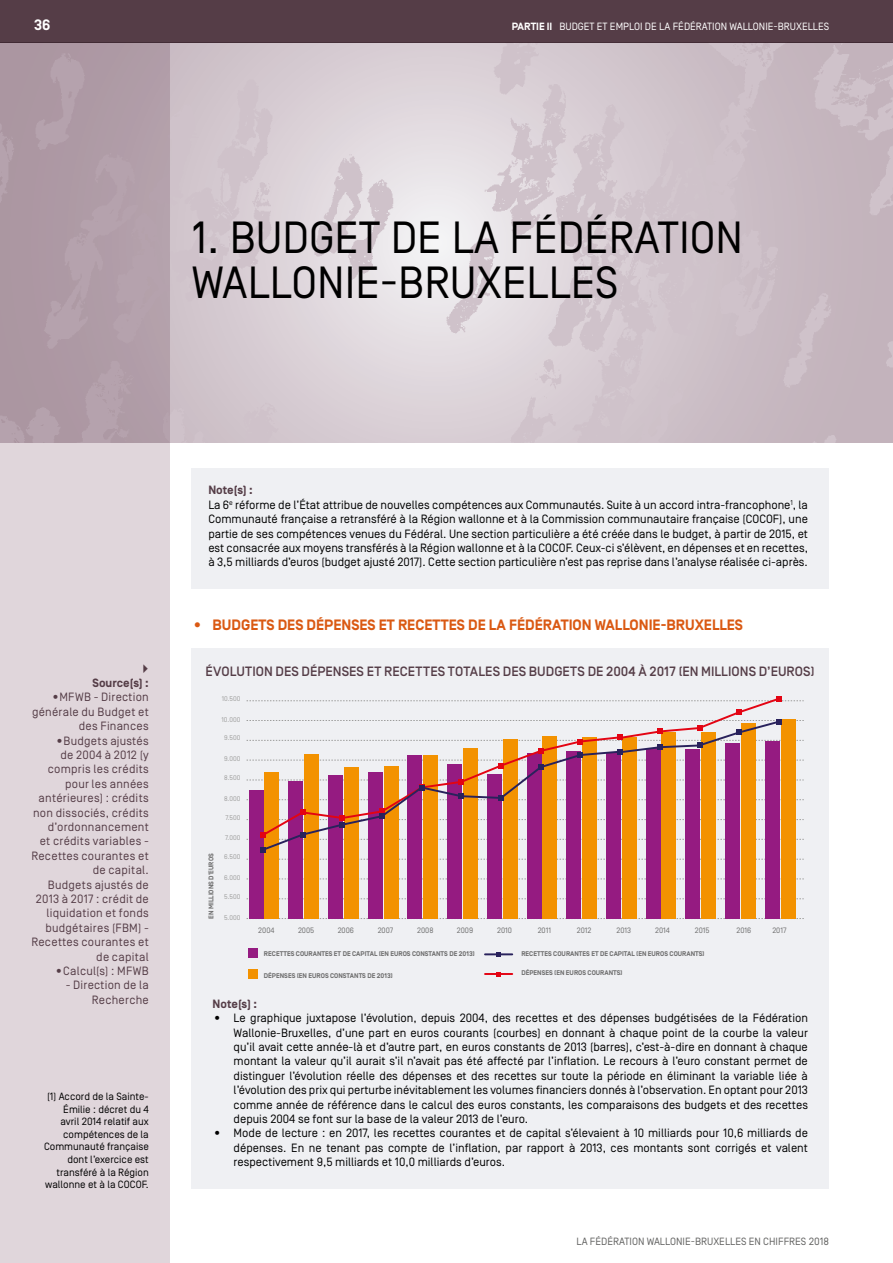
<style>
.page{position:relative;width:893px;height:1263px;background:#fff}
.page>*{position:absolute;margin:0;border:0;box-sizing:border-box;transform-origin:0 0}
.t1{font:45px/45px "Simplon BP Regular";color:#000}
.t2{font:18.6px "Myriad Pro";color:#000}
.t3{font:700 15px "Simplon BP";color:#da5913}
.t4{font:700 15px "Simplon BP";color:#fff}
.t5{font:500 13.5px "Simplon BP";letter-spacing:.005em;color:#553d47}
.t6{font:12px/14.4px "Simplon BP Regular";color:#000;text-align:justify}
.t7{font:12px/14.4px "Simplon BP Regular";letter-spacing:.02em;color:#553d47;text-align:right}
.t8{font:700 12px "Simplon BP";color:#553d47}
.t9{font:11.7px "Myriad Pro";color:#000}
.t10{font:10.5px/12.6px "Simplon BP Regular";color:#000;text-align:right}
.t11{font:10.5px "Simplon BP Regular";color:#fff}
.t12{font:10.5px "Simplon BP Regular";color:#636362}
.t13{font:7.8px "Simplon BP Regular";color:#6f6f6f}
.t14{font:700 6.9px "Simplon BP";color:#6f6f6f}
.t15{font:6.9px "Simplon BP Regular";color:#9d9d9c}
.s1{font-family:"Simplon BP";font-weight:700}
</style>
<div class="page">
<div style="left:0;top:0;width:170px;height:1263px;background:#e0d6db"></div>
<div style="left:0;top:0;width:893px;height:43px;background:#553d47"></div>
<img style="left:0;top:43px;width:893px;height:399px">
<div style="left:191px;top:468px;width:638px;height:121px;background:#eff0f3"></div>
<div style="left:191px;top:648px;width:638px;height:540px;background:#eff0f3"></div>
<svg style="left:247px;top:898px;width:557px;height:1px"></svg>
<svg style="left:247px;top:859px;width:557px;height:1px"></svg>
<svg style="left:247px;top:918px;width:557px;height:1px"></svg>
<svg style="left:247px;top:879px;width:557px;height:1px"></svg>
<div style="left:701px;top:732px;width:15px;height:186px;background:#f39200"></div>
<div style="left:686px;top:749px;width:14px;height:169px;background:#951b81"></div>
<div style="left:265px;top:773px;width:14px;height:146px;background:#f39200"></div>
<div style="left:305px;top:755px;width:14px;height:164px;background:#f39200"></div>
<div style="left:344px;top:768px;width:15px;height:151px;background:#f39200"></div>
<div style="left:384px;top:766px;width:14px;height:153px;background:#f39200"></div>
<div style="left:424px;top:755px;width:14px;height:164px;background:#f39200"></div>
<div style="left:463px;top:749px;width:15px;height:170px;background:#f39200"></div>
<div style="left:503px;top:739px;width:14px;height:180px;background:#f39200"></div>
<div style="left:543px;top:737px;width:14px;height:182px;background:#f39200"></div>
<div style="left:582px;top:738px;width:15px;height:181px;background:#f39200"></div>
<div style="left:622px;top:738px;width:14px;height:181px;background:#f39200"></div>
<div style="left:249px;top:791px;width:14px;height:128px;background:#951b81"></div>
<div style="left:289px;top:781px;width:14px;height:138px;background:#951b81"></div>
<div style="left:328px;top:776px;width:15px;height:143px;background:#951b81"></div>
<div style="left:368px;top:772px;width:14px;height:147px;background:#951b81"></div>
<div style="left:408px;top:755px;width:14px;height:164px;background:#951b81"></div>
<div style="left:447px;top:765px;width:15px;height:154px;background:#951b81"></div>
<div style="left:487px;top:774px;width:14px;height:145px;background:#951b81"></div>
<div style="left:527px;top:754px;width:14px;height:165px;background:#951b81"></div>
<div style="left:567px;top:751px;width:14px;height:168px;background:#951b81"></div>
<div style="left:606px;top:752px;width:15px;height:167px;background:#951b81"></div>
<div style="left:662px;top:733px;width:14px;height:186px;background:#f39200"></div>
<div style="left:646px;top:748px;width:14px;height:171px;background:#951b81"></div>
<div style="left:781px;top:719px;width:14px;height:199px;background:#f39200"></div>
<div style="left:765px;top:741px;width:14px;height:177px;background:#951b81"></div>
<div style="left:741px;top:723px;width:15px;height:195px;background:#f39200"></div>
<div style="left:725px;top:743px;width:15px;height:175px;background:#951b81"></div>
<div style="left:248px;top:969px;width:10px;height:9px;background:#f39200"></div>
<div style="left:248px;top:948px;width:10px;height:10px;background:#951b81"></div>
<hr style="left:485px;top:973px;width:27px;height:2px;background:#e30413">
<hr style="left:485px;top:953px;width:27px;height:2px;background:#29225c">
<svg style="left:496px;top:952px;width:5px;height:5px"></svg>
<svg style="left:247px;top:696px;width:557px;height:157px"></svg>
<p class="t4" style="left:34px;top:16px;width:18px">36</p>
<p class="t11" style="left:512px;top:20px;width:319px"><span class="s1">PARTIE II</span> BUDGET ET EMPLOI DE LA FÉDÉRATION WALLONIE-BRUXELLES</p>
<h1 class="t1" style="left:191px;top:214px;width:553px">1. BUDGET DE LA FÉDÉRATION<br>WALLONIE-BRUXELLES</h1>
<p class="t8" style="left:208px;top:483px;width:46px">Note(s) :</p>
<p class="t6" style="left:208px;top:497px;width:601px">La 6<sup>e</sup> réforme de l’État attribue de nouvelles compétences aux Communautés. Suite à un accord intra-francophone<sup>1</sup>, la Communauté française a retransféré à la Région wallonne et à la Commission communautaire française (COCOF), une partie de ses compétences venues du Fédéral. Une section particulière a été créée dans le budget, à partir de 2015, et est consacrée aux moyens transférés à la Région wallonne et à la COCOF. Ceux-ci s’élèvent, en dépenses et en recettes, à 3,5 milliards d’euros (budget ajusté 2017). Cette section particulière n’est pas reprise dans l’analyse réalisée ci-après.</p>
<p class="t3" style="left:191px;top:616px;width:553px">• BUDGETS DES DÉPENSES ET RECETTES DE LA FÉDÉRATION WALLONIE-BRUXELLES</p>
<p class="t8" style="left:93px;top:676px;width:58px">Source(s) :</p>
<p class="t7" style="left:32px;top:690px;width:118px">•MFWB - Direction générale du Budget et des Finances</p>
<p class="t7" style="left:31px;top:733px;width:119px">•Budgets ajustés<br>de 2004 à 2012 (y compris les crédits pour les années antérieures) : crédits non dissociés, crédits d’ordonnancement<br>et crédits variables -<br>Recettes courantes et de capital.<br>Budgets ajustés de<br>2013 à 2017 : crédit de liquidation et fonds budgétaires (FBM) -<br>Recettes courantes et de capital</p>
<p class="t7" style="left:54px;top:964px;width:96px">•Calcul(s) : MFWB</p>
<p class="t7" style="left:66px;top:978px;width:85px">- Direction de la<br>Recherche</p>
<p class="t10" style="left:44px;top:1090px;width:106px">(1) Accord de la Sainte-<br>Émilie : décret du 4 avril 2014 relatif aux compétences de la<br>Communauté française dont l’exercice est transféré à la Région wallonne et à la COCOF.</p>
<p class="t5" style="left:206px;top:663px;width:611px">ÉVOLUTION DES DÉPENSES ET RECETTES TOTALES DES BUDGETS DE 2004 À 2017 (EN MILLIONS D’EUROS)</p>
<p class="t15" style="left:222px;top:694px;width:20px">10.500</p>
<p class="t15" style="left:222px;top:715px;width:20px">10.000</p>
<p class="t15" style="left:224px;top:734px;width:18px">9.500</p>
<p class="t15" style="left:224px;top:755px;width:18px">9.000</p>
<p class="t15" style="left:224px;top:774px;width:18px">8.500</p>
<p class="t15" style="left:224px;top:794px;width:18px">8.000</p>
<p class="t15" style="left:225px;top:813px;width:16px">7.500</p>
<p class="t14" style="left:207px;top:918px;width:67px;rotate:-90deg">EN MILLIONS D'EUROS</p>
<p class="t15" style="left:225px;top:834px;width:17px">7.000</p>
<p class="t15" style="left:224px;top:853px;width:18px">6.500</p>
<p class="t15" style="left:224px;top:874px;width:18px">6.000</p>
<p class="t15" style="left:224px;top:892px;width:18px">5.500</p>
<p class="t15" style="left:224px;top:913px;width:18px">5.000</p>
<p class="t13" style="left:258px;top:925px;width:18px">2004</p>
<p class="t13" style="left:298px;top:925px;width:18px">2005</p>
<p class="t13" style="left:338px;top:925px;width:18px">2006</p>
<p class="t13" style="left:378px;top:925px;width:17px">2007</p>
<p class="t13" style="left:417px;top:925px;width:18px">2008</p>
<p class="t13" style="left:457px;top:925px;width:18px">2009</p>
<p class="t13" style="left:497px;top:925px;width:16px">2010</p>
<p class="t13" style="left:538px;top:925px;width:15px">2011</p>
<p class="t13" style="left:577px;top:925px;width:16px">2012</p>
<p class="t13" style="left:616px;top:925px;width:16px">2013</p>
<p class="t13" style="left:655px;top:925px;width:16px">2014</p>
<p class="t13" style="left:695px;top:925px;width:16px">2015</p>
<p class="t13" style="left:736px;top:925px;width:16px">2016</p>
<p class="t13" style="left:772px;top:925px;width:16px">2017</p>
<p class="t14" style="left:264px;top:949px;width:212px">RECETTES COURANTES ET DE CAPITAL (EN EUROS CONSTANTS DE 2013)</p>
<p class="t14" style="left:521px;top:950px;width:185px">RECETTES COURANTES ET DE CAPITAL (EN EUROS COURANTS)</p>
<p class="t14" style="left:521px;top:969px;width:103px">DÉPENSES (EN EUROS COURANTS)</p>
<p class="t14" style="left:264px;top:971px;width:131px">DÉPENSES (EN EUROS CONSTANTS DE 2013)</p>
<p class="t8" style="left:213px;top:997px;width:46px">Note(s) :</p>
<p class="t6" style="left:234px;top:1011px;width:576px;text-indent:-21px">• Le graphique juxtapose l’évolution, depuis 2004, des recettes et des dépenses budgétisées de la Fédération Wallonie-Bruxelles, d’une part en euros courants (courbes) en donnant à chaque point de la courbe la valeur qu’il avait cette année-là et d’autre part, en euros constants de 2013 (barres), c’est-à-dire en donnant à chaque montant la valeur qu’il aurait s’il n’avait pas été affecté par l’inflation. Le recours à l’euro constant permet de distinguer l’évolution réelle des dépenses et des recettes sur toute la période en éliminant la variable liée à l’évolution des prix qui perturbe inévitablement les volumes financiers donnés à l’observation. En optant pour 2013 comme année de référence dans le calcul des euros constants, les comparaisons des budgets et des recettes depuis 2004 se font sur la base de la valeur 2013 de l’euro.</p>
<p class="t6" style="left:234px;top:1126px;width:576px;text-indent:-21px">• Mode de lecture : en 2017, les recettes courantes et de capital s’élevaient à 10 milliards pour 10,6 milliards de dépenses. En ne tenant pas compte de l’inflation, par rapport à 2013, ces montants sont corrigés et valent respectivement 9,5 milliards et 10,0 milliards d’euros.</p>
<p class="t2" style="left:534px;top:1028px;width:49px">10000</p>
<p class="t9" style="left:483px;top:1044px;width:191px">Dépenses (en euros constants de 2013)</p>
<p class="t9" style="left:483px;top:1074px;width:298px">Recettes courantes et de capital (en euros constants de 2013)</p>
<p class="t2" style="left:544px;top:1067px;width:40px">9000</p>
<p class="t2" style="left:544px;top:1146px;width:40px">7000</p>
<p class="t12" style="left:576px;top:1235px;width:254px">LA FÉDÉRATION WALLONIE-BRUXELLES EN CHIFFRES 2018</p>
</div>
